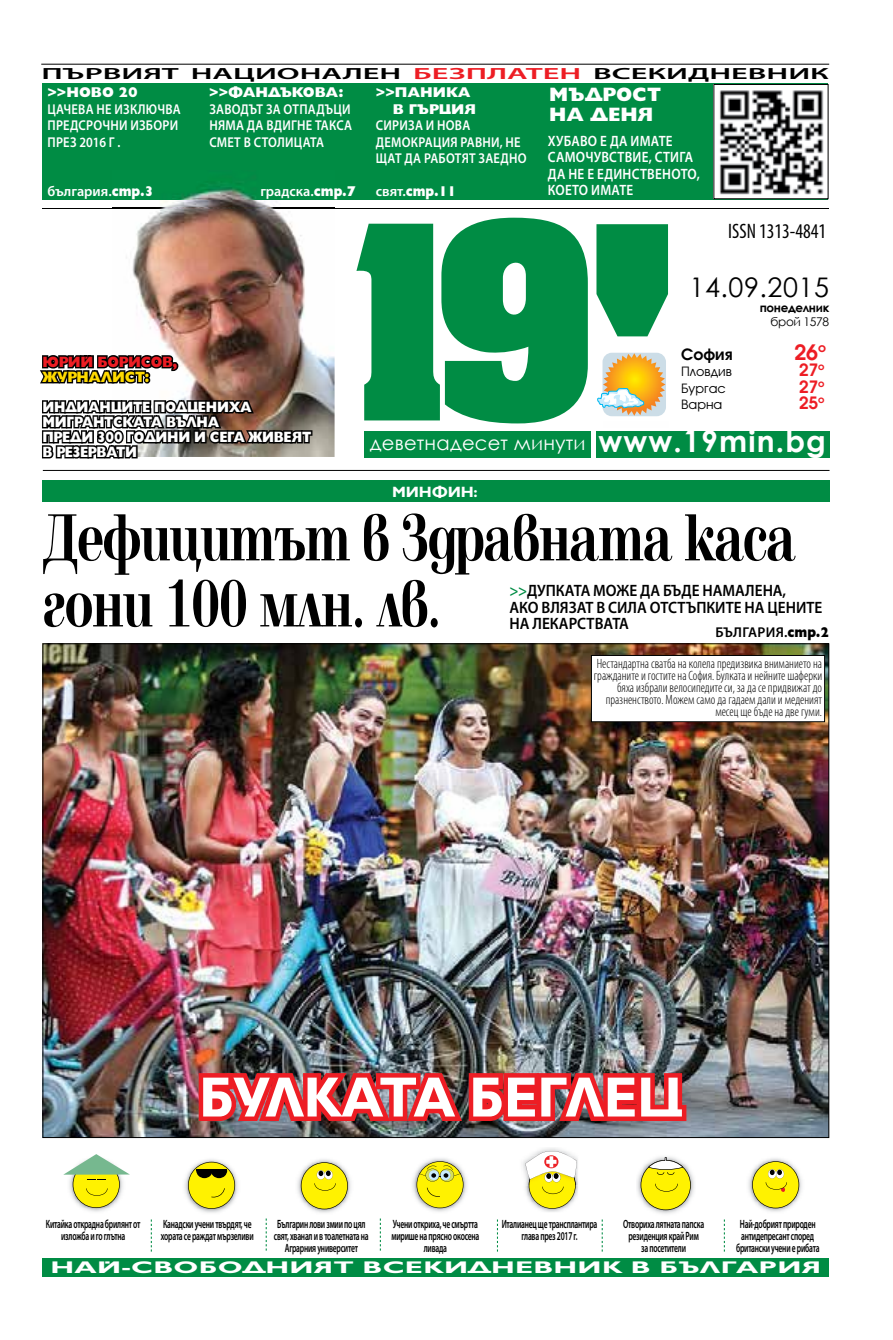
<style>
.page{position:relative;width:893px;height:1340px;background:#fff}
.page>*{position:absolute;margin:0;border:0;box-sizing:border-box;transform-origin:0 0}
.t1{font:700 69px/66px "Elfin CYR";letter-spacing:-.025em;color:#000;scale:.74 1}
.t2{font:700 57px "Gilt";letter-spacing:-.01em;color:#fff;scale:.94 1}
.t3{font:700 29.85px "Century Gothic";letter-spacing:.04em;color:#fff}
.t4{font:27px "Century Gothic";letter-spacing:.02em;color:#000}
.t5{font:700 22.35px "Avanti CYR";color:#ed1d24}
.t6{font:condensed 21px "Myriad Pro";color:#000;scale:.95 1}
.t7{font:19.5px "Century Gothic";letter-spacing:.01em;color:#fff}
.t8{font:800 19.5px/19.5px "Gilt";color:#fff}
.t9{font:700 17.85px "Avanti CYR";color:#ed1d24}
.t10{font:700 16.95px "Gilt";letter-spacing:.01em;color:#fff;scale:1.68 1}
.t11{font:600 16.5px/16.5px "Myriad Pro";color:#000;scale:.93 1}
.t12{font:700 16.35px "Avanti CYR";color:#000}
.t13{font:600 16.2px "Myriad Pro";color:#000;scale:2 1}
.t14{font:800 15px/15px "Gilt";letter-spacing:-.02em;color:#fff;scale:.86 1}
.t15{font:600 15px/16.5px "Myriad Pro";letter-spacing:.02em;color:#fff;scale:.88 1}
.t16{font:800 15px "Gilt";letter-spacing:-.02em;color:#ed1d24;scale:.93 1}
.t17{font:800 15px "Gilt";letter-spacing:-.02em;color:#ffda00;scale:.93 1}
.t18{font:700 15px "Gilt";letter-spacing:-.01em;color:#fff;scale:1.04 1}
.t19{font:600 14.25px/16.5px "Myriad Pro";letter-spacing:.02em;color:#fff;scale:.88 1}
.t20{font:800 14.25px/16.5px "Gilt";color:#fff}
.t21{font:600 14.25px "Myriad Pro";color:#fff}
.t22{font:600 14.25px "Myriad Pro";letter-spacing:.02em;color:#000}
.t23{font:800 14.25px "Gilt";color:#fff;scale:.89 1}
.t24{font:300 condensed 13.5px/12px "Myriad Pro";color:#000;text-align:right;scale:.95 1}
.t25{font:13.35px "Avanti CYR";color:#000}
.t26{font:600 12px/12px "Myriad Pro";letter-spacing:-.03em;color:#000;text-align:center;scale:.63 1}
.t27{font:700 12px "Century Gothic";letter-spacing:-.03em;color:#000}
.t28{font:12px "Century Gothic";letter-spacing:-.03em;color:#000}
.s1{color:#ed1d24}
.s2{font-family:"Gilt";font-weight:800}
.s3{font-family:"Myriad Pro";font-weight:600}
.s4{color:#008c44}
</style>
<div class="page">
<svg style="left:596px;top:224px;width:72px;height:112px"></svg>
<div style="left:364px;top:431px;width:465px;height:27px;background:#008c44"></div>
<div style="left:591px;top:426px;width:5px;height:34px;background:#fff"></div>
<hr style="left:43px;top:208px;width:786px;height:1px;background:#000">
<svg style="left:356px;top:218px;width:232px;height:205px"></svg>
<hr style="left:43px;top:470px;width:786px;height:1px;background:#000">
<hr style="left:41px;top:64px;width:788px;height:1px;background:#000">
<div style="left:43px;top:83px;width:785px;height:117px;background:#008c44"></div>
<div style="left:714px;top:84px;width:114px;height:115px;background:#fff"></div>
<img style="left:719px;top:90px;width:105px;height:105px">
<svg style="left:602px;top:353px;width:64px;height:63px"></svg>
<img style="left:603px;top:353px;width:62px;height:63px">
<svg style="left:597px;top:388px;width:47px;height:21px"></svg>
<img style="left:113px;top:186px;width:222px;height:271px">
<img style="left:113px;top:208px;width:222px;height:1px">
<img style="left:40px;top:352px;width:274px;height:107px">
<div style="left:43px;top:480px;width:787px;height:22px;background:#008c44"></div>
<svg style="left:151px;top:1219px;width:1px;height:32px"></svg>
<svg style="left:266px;top:1218px;width:1px;height:32px"></svg>
<svg style="left:380px;top:1218px;width:1px;height:32px"></svg>
<svg style="left:497px;top:1219px;width:1px;height:32px"></svg>
<svg style="left:602px;top:1219px;width:1px;height:32px"></svg>
<svg style="left:724px;top:1219px;width:1px;height:32px"></svg>
<img style="left:184px;top:1173px;width:39px;height:40px">
<img style="left:748px;top:1158px;width:54px;height:54px">
<svg style="left:752px;top:1161px;width:47px;height:47px"></svg>
<img style="left:45px;top:645px;width:782px;height:490px">
<img style="left:81px;top:1207px;width:30px;height:5px">
<svg style="left:63px;top:1154px;width:67px;height:53px"></svg>
<div style="left:591px;top:655px;width:234px;height:66px;background:#fff"></div>
<div style="left:591px;top:655px;width:234px;height:67px;border:1px solid #000"></div>
<img style="left:652px;top:1173px;width:42px;height:41px">
<img style="left:188px;top:1057px;width:503px;height:153px">
<div style="left:43px;top:1258px;width:786px;height:18px;background:#008c44"></div>
<h3 class="t13" style="left:42px;top:63px;width:395px">ПЪРВИЯТ НАЦИОНАЛЕН <span class="s1">БЕЗПЛАТЕН</span> ВСЕКИДНЕВНИК</h3>
<p class="t20" style="left:47px;top:84px;width:92px">&gt;&gt;НОВО 20</p>
<p class="t19" style="left:48px;top:100px;width:153px">ЦАЧЕВА НЕ ИЗКЛЮЧВА<br>ПРЕДСРОЧНИ ИЗБОРИ<br>ПРЕЗ 2016 Г .</p>
<p class="t21" style="left:47px;top:182px;width:108px">българия.<span class="s2">стр.3</span></p>
<p class="t20" style="left:209px;top:84px;width:136px">&gt;&gt;ФАНДЪКОВА:</p>
<p class="t19" style="left:209px;top:100px;width:164px;text-align:justify">ЗАВОДЪТ ЗА ОТПАДЪЦИ НЯМА ДА ВДИГНЕ ТАКСА СМЕТ В СТОЛИЦАТА</p>
<p class="t21" style="left:260px;top:182px;width:97px">градска.<span class="s2">стр.7</span></p>
<p class="t20" style="left:393px;top:84px;width:85px;text-indent:-17px">&gt;&gt;ПАНИКА<br>В ГЪРЦИЯ</p>
<p class="t19" style="left:376px;top:117px;width:173px">СИРИЗА И НОВА<br>ДЕМОКРАЦИЯ РАВНИ, НЕ<br>ЩАТ ДА РАБОТЯТ ЗАЕДНО</p>
<p class="t23" style="left:376px;top:183px;width:92px"><span class="s3">свят.</span>стр.11</p>
<h3 class="t8" style="left:549px;top:85px;width:113px">МЪДРОСТ<br>НА ДЕНЯ</h3>
<p class="t15" style="left:548px;top:132px;width:174px">ХУБАВО Е ДА ИМАТЕ<br>САМОЧУВСТВИЕ, СТИГА<br>ДА НЕ Е ЕДИНСТВЕНОТО,<br>КОЕТО ИМАТЕ</p>
<h3 class="t6" style="left:728px;top:218px;width:104px">ISSN 1313-4841</h3>
<p class="t16" style="left:43px;top:353px;width:147px">ЮРИЙ БОРИСОВ,</p>
<p class="t17" style="left:43px;top:368px;width:117px">ЖУРНАЛИСТ:</p>
<p class="t14" style="left:43px;top:399px;width:314px">ИНДИАНЦИТЕ ПОДЦЕНИХА<br>МИГРАНТСКАТА ВЪЛНА<br>ПРЕДИ 300 ГОДИНИ И СЕГА ЖИВЕЯТ<br>В РЕЗЕРВАТИ</p>
<h3 class="t7" style="left:370px;top:429px;width:217px">деветнадесет минути</h3>
<p class="t18" style="left:392px;top:483px;width:84px">МИНФИН:</p>
<h3 class="t4" style="left:690px;top:268px;width:141px">14.09.2015</h3>
<p class="t27" style="left:760px;top:298px;width:71px">понеделник</p>
<p class="t28" style="left:771px;top:313px;width:60px">брой 1578</p>
<h3 class="t12" style="left:681px;top:344px;width:53px">София</h3>
<h3 class="t5" style="left:794px;top:338px;width:33px">26<sup>о</sup></h3>
<p class="t25" style="left:681px;top:364px;width:52px">Пловдив</p>
<h3 class="t9" style="left:799px;top:359px;width:27px">27<sup>о</sup></h3>
<p class="t25" style="left:681px;top:380px;width:46px">Бургас</p>
<h3 class="t9" style="left:799px;top:375px;width:27px">27<sup>о</sup></h3>
<p class="t25" style="left:681px;top:397px;width:43px">Варна</p>
<h3 class="t9" style="left:799px;top:392px;width:27px">25<sup>о</sup></h3>
<h3 class="t3" style="left:598px;top:419px;width:229px">www.19min.bg</h3>
<h1 class="t1" style="left:43px;top:506px;width:1020px">Дефицитът в Здравната каса гони 100 млн. лв.</h1>
<h3 class="t11" style="left:509px;top:582px;width:338px"><span class="s4">&gt;&gt;</span>ДУПКАТА МОЖЕ ДА БЪДЕ НАМАЛЕНА,<br>АКО ВЛЯЗАТ В СИЛА ОТСТЪПКИТЕ НА ЦЕНИТЕ<br>НА ЛЕКАРСТВАТА</h3>
<p class="t22" style="left:715px;top:623px;width:115px">БЪЛГАРИЯ.<span class="s2">стр.2</span></p>
<p class="t24" style="left:594px;top:657px;width:242px">Нестандартна сватба на колела предизвика вниманието на гражданите и гостите на София. Булката и нейните шаферки бяха избрали велосипедите си, за да се придвижат до празненството. Можем само да гадаем дали и меденият месец ще бъде на две гуми.</p>
<h2 class="t2" style="left:199px;top:1065px;width:515px">БУЛКАТА БЕГЛЕЦ</h2>
<p class="t26" style="left:46px;top:1217px;width:152px">Китайка открадна брилянт от изложба и го глътна</p>
<p class="t26" style="left:161px;top:1217px;width:149px;text-align:left">Канадски учени твърдят, че хората се раждат мързеливи</p>
<p class="t26" style="left:274px;top:1217px;width:152px">Българин лови змии по цял свят, хванал и в тоалетната на<br>Аграрния университет</p>
<p class="t26" style="left:391px;top:1217px;width:141px">Учени откриха, че смъртта мирише на прясно окосена ливада</p>
<p class="t26" style="left:502px;top:1217px;width:153px">Италианец ще трансплантира глава през 2017 г.</p>
<p class="t26" style="left:623px;top:1217px;width:130px">Отвориха лятната папска резиденция край Рим<br>за посетители</p>
<p class="t26" style="left:736px;top:1217px;width:134px">Най-добрият природен антидепресант според британски учени е рибата</p>
<h3 class="t10" style="left:50px;top:1257px;width:460px">НАЙ-СВОБОДНИЯТ ВСЕКИДНЕВНИК В БЪЛГАРИЯ</h3>
</div>
